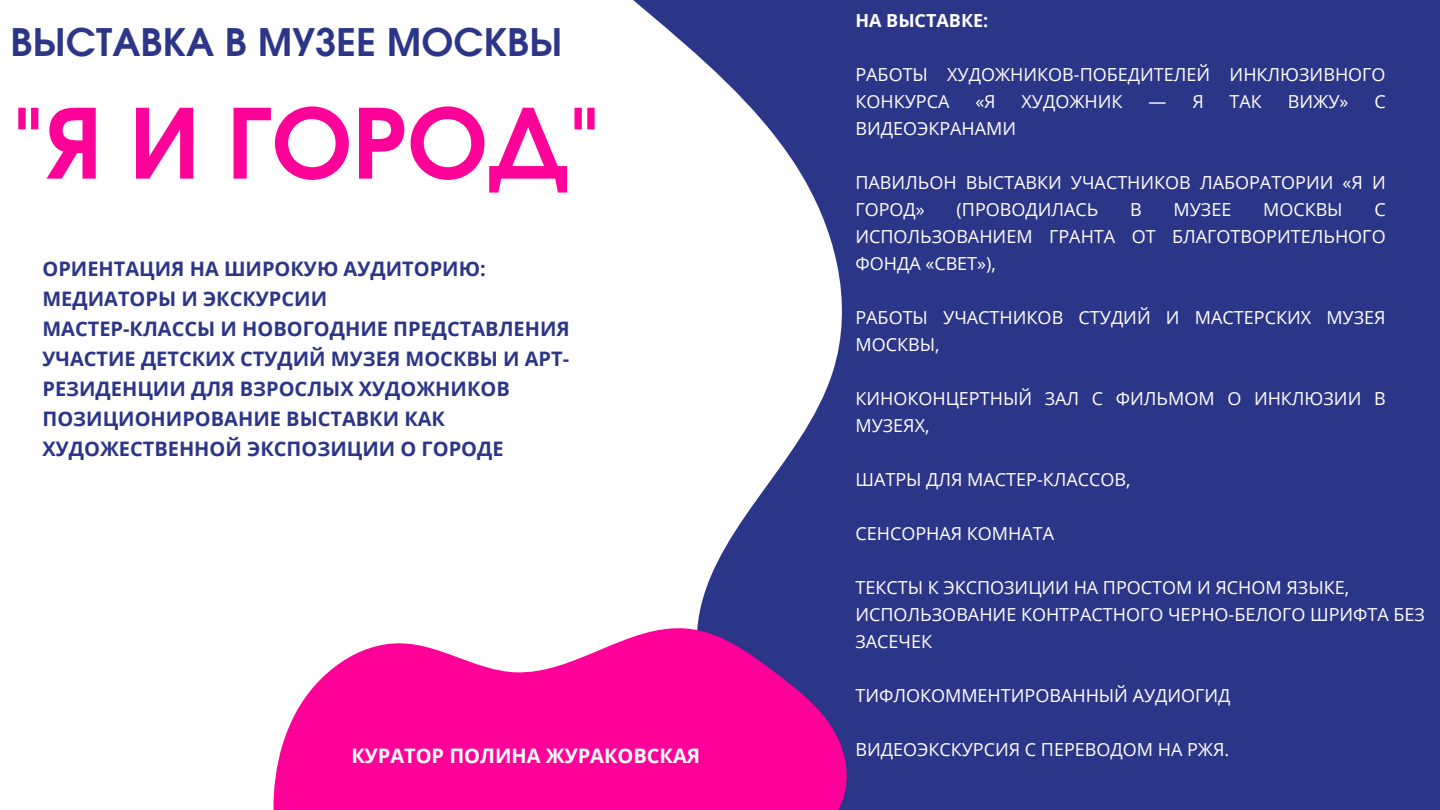
<style>
.page{position:relative;width:1440px;height:810px;background:#2c3688}
.page>*{position:absolute;margin:0;border:0;box-sizing:border-box;transform-origin:0 0}
.t1{font:700 96px "Evolventa";color:#ff0198}
.t2{font:700 38px "Evolventa";color:#2c3688}
.t3{font:700 20px/30px "Open Sans";color:#2c3688}
.t4{font:700 20px "Open Sans";color:#fff}
.t5{font:18px/27px "Open Sans";color:#fff}
.t6{font:700 18px "Open Sans";color:#fff}
</style>
<div class="page">
<div style="left:0;top:0;width:842px;height:810px;background:#fff"></div>
<svg style="left:184px;top:510px;width:663px;height:300px"></svg>
<p class="t2" style="left:11px;top:26px;width:553px">ВЫСТАВКА В МУЗЕЕ МОСКВЫ</p>
<p class="t1" style="left:12px;top:102px;width:590px">"Я И ГОРОД"</p>
<p class="t3" style="left:42px;top:253px;width:445px">ОРИЕНТАЦИЯ НА ШИРОКУЮ АУДИТОРИЮ:</p>
<p class="t3" style="left:42px;top:283px;width:286px">МЕДИАТОРЫ И ЭКСКУРСИИ</p>
<p class="t3" style="left:42px;top:313px;width:529px">МАСТЕР-КЛАССЫ И НОВОГОДНИЕ ПРЕДСТАВЛЕНИЯ</p>
<p class="t3" style="left:42px;top:343px;width:528px">УЧАСТИЕ ДЕТСКИХ СТУДИЙ МУЗЕЯ МОСКВЫ И АРТ-<br>РЕЗИДЕНЦИИ ДЛЯ ВЗРОСЛЫХ ХУДОЖНИКОВ</p>
<p class="t3" style="left:42px;top:403px;width:463px">ПОЗИЦИОНИРОВАНИЕ ВЫСТАВКИ КАК<br>ХУДОЖЕСТВЕННОЙ ЭКСПОЗИЦИИ О ГОРОДЕ</p>
<p class="t4" style="left:351px;top:742px;width:350px">КУРАТОР ПОЛИНА ЖУРАКОВСКАЯ</p>
<p class="t6" style="left:855px;top:8px;width:134px">НА ВЫСТАВКЕ:</p>
<p class="t5" style="left:855px;top:60px;width:532px">РАБОТЫ ХУДОЖНИКОВ-ПОБЕДИТЕЛЕЙ ИНКЛЮЗИВНОГО<br>КОНКУРСА</p>
<p class="t5" style="left:975px;top:87px;width:22px">«Я</p>
<p class="t5" style="left:1022px;top:87px;width:103px">ХУДОЖНИК</p>
<p class="t5" style="left:1149px;top:87px;width:57px">— Я</p>
<p class="t5" style="left:1230px;top:87px;width:34px">ТАК</p>
<p class="t5" style="left:1288px;top:87px;width:62px">ВИЖУ»</p>
<p class="t5" style="left:1374px;top:87px;width:13px">С</p>
<p class="t5" style="left:855px;top:114px;width:162px">ВИДЕОЭКРАНАМИ</p>
<p class="t5" style="left:855px;top:168px;width:532px">ПАВИЛЬОН ВЫСТАВКИ УЧАСТНИКОВ ЛАБОРАТОРИИ «Я И<br>ГОРОД»</p>
<p class="t5" style="left:957px;top:195px;width:143px">(ПРОВОДИЛАСЬ</p>
<p class="t5" style="left:1130px;top:195px;width:13px">В</p>
<p class="t5" style="left:1174px;top:195px;width:59px">МУЗЕЕ</p>
<p class="t5" style="left:1263px;top:195px;width:81px">МОСКВЫ</p>
<p class="t5" style="left:855px;top:195px;width:532px;text-align:justify;text-indent:519px">С ИСПОЛЬЗОВАНИЕМ ГРАНТА ОТ БЛАГОТВОРИТЕЛЬНОГО ФОНДА «СВЕТ»),</p>
<p class="t5" style="left:855px;top:303px;width:532px">РАБОТЫ УЧАСТНИКОВ СТУДИЙ И МАСТЕРСКИХ МУЗЕЯ<br>МОСКВЫ,</p>
<p class="t5" style="left:855px;top:384px;width:532px">КИНОКОНЦЕРТНЫЙ ЗАЛ С ФИЛЬМОМ О ИНКЛЮЗИИ В<br>МУЗЕЯХ,</p>
<p class="t5" style="left:855px;top:465px;width:277px">ШАТРЫ ДЛЯ МАСТЕР-КЛАССОВ,</p>
<p class="t5" style="left:855px;top:519px;width:200px">СЕНСОРНАЯ КОМНАТА</p>
<p class="t5" style="left:855px;top:573px;width:571px">ТЕКСТЫ К ЭКСПОЗИЦИИ НА ПРОСТОМ И ЯСНОМ ЯЗЫКЕ,<br>ИСПОЛЬЗОВАНИЕ КОНТРАСТНОГО ЧЕРНО-БЕЛОГО ШРИФТА БЕЗ<br>ЗАСЕЧЕК</p>
<p class="t5" style="left:855px;top:681px;width:377px">ТИФЛОКОММЕНТИРОВАННЫЙ АУДИОГИД</p>
<p class="t5" style="left:855px;top:735px;width:375px">ВИДЕОЭКСКУРСИЯ С ПЕРЕВОДОМ НА РЖЯ.</p>
</div>
